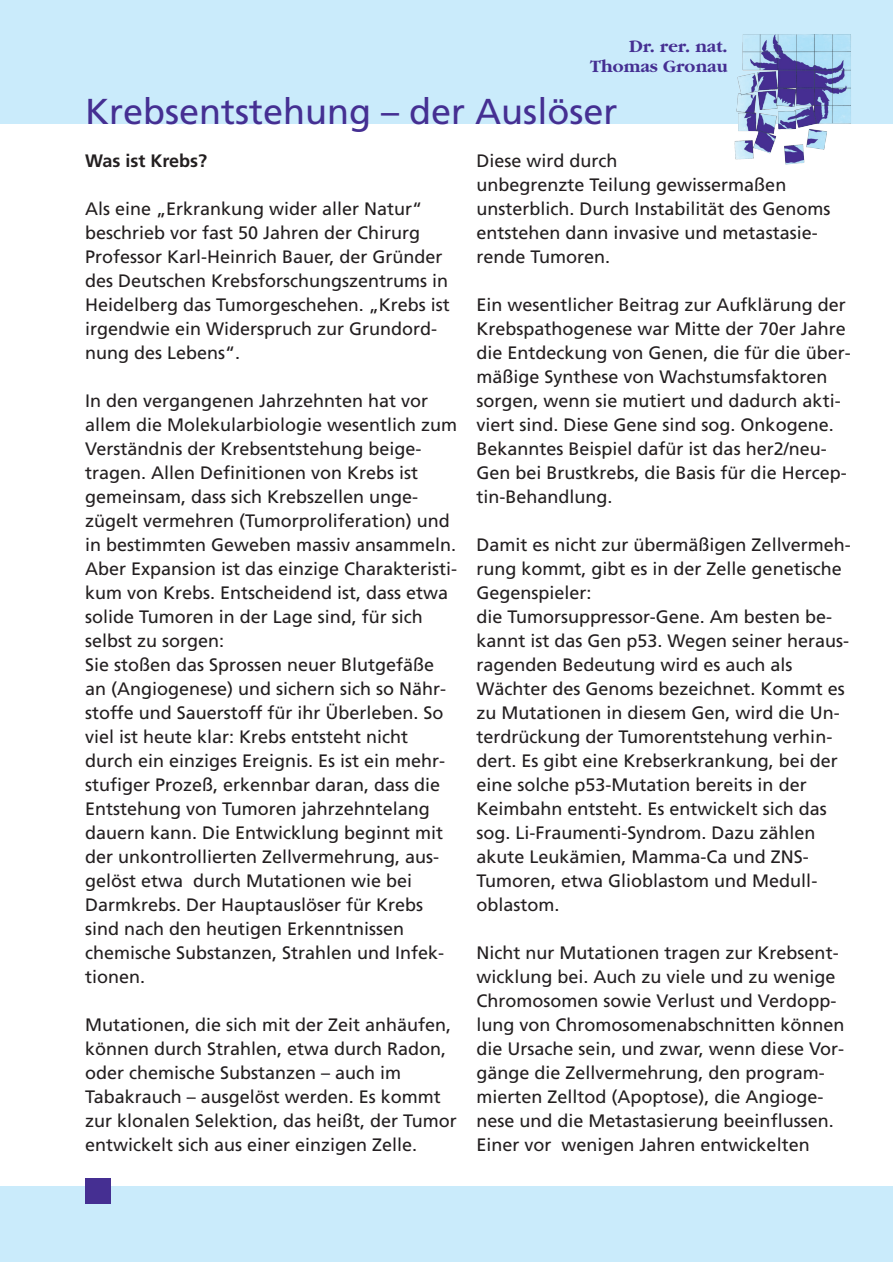
<style>
.page{position:relative;width:893px;height:1262px;background:#fff}
.page>*{position:absolute;margin:0;border:0;box-sizing:border-box;transform-origin:0 0}
.t1{font:36px "Frutiger";color:#452f92}
.t2{font:18px/24px "Frutiger";color:#231f20}
.t3{font:700 18px/19.5px "Garamond";color:#452f92;text-align:right}
.t4{font:700 18px "Frutiger";color:#231f20}
</style>
<div class="page">
<div style="left:0;top:0;width:892px;height:123px;background:#caebfb"></div>
<div style="left:0;top:1186px;width:892px;height:75px;background:#caebfb"></div>
<img style="left:734px;top:34px;width:117px;height:130px">
<div style="left:85px;top:1178px;width:26px;height:25px;background:#452f92"></div>
<p class="t3" style="left:590px;top:38px;width:139px">Dr. rer. nat.<br>Thomas Gronau</p>
<h1 class="t1" style="left:85px;top:97px;width:534px">Krebsentstehung – der Auslöser</h1>
<p class="t4" style="left:85px;top:153px;width:123px">Was ist Krebs?</p>
<p class="t2" style="left:85px;top:198px;width:366px">Als eine „Erkrankung wider aller Natur“ beschrieb vor fast 50 Jahren der Chirurg Professor Karl-Heinrich Bauer, der Gründer des Deutschen Krebsforschungszentrums in Heidelberg das Tumorgeschehen. „Krebs ist irgendwie ein Widerspruch zur Grundord&shy;nung des Lebens“.</p>
<p class="t2" style="left:85px;top:390px;width:374px">In den vergangenen Jahrzehnten hat vor allem die Molekularbiologie wesentlich zum Verständnis der Krebsentstehung beige&shy;tragen. Allen Definitionen von Krebs ist gemeinsam, dass sich Krebszellen unge&shy;zügelt vermehren (Tumorproliferation) und in bestimmten Geweben massiv ansammeln.<br>Aber Expansion ist das einzige Charakteristi&shy;kum von Krebs. Entscheidend ist, dass etwa solide Tumoren in der Lage sind, für sich selbst zu sorgen:<br>Sie stoßen das Sprossen neuer Blutgefäße an (Angiogenese) und sichern sich so Nähr&shy;stoffe und Sauerstoff für ihr Überleben. So viel ist heute klar: Krebs entsteht nicht durch ein einziges Ereignis. Es ist ein mehr&shy;stufiger Prozeß, erkennbar daran, dass die Entstehung von Tumoren jahrzehntelang dauern kann. Die Entwicklung beginnt mit der unkontrollierten Zellvermehrung, aus&shy;gelöst etwa durch Mutationen wie bei Darmkrebs. Der Hauptauslöser für Krebs sind nach den heutigen Erkenntnissen chemische Substanzen, Strahlen und Infek&shy;tionen.</p>
<p class="t2" style="left:85px;top:1014px;width:373px">Mutationen, die sich mit der Zeit anhäufen, können durch Strahlen, etwa durch Radon, oder chemische Substanzen – auch im Tabakrauch – ausgelöst werden. Es kommt zur klonalen Selektion, das heißt, der Tumor entwickelt sich aus einer einzigen Zelle.</p>
<p class="t2" style="left:476px;top:150px;width:355px">Diese wird durch<br>unbegrenzte Teilung gewissermaßen unsterblich. Durch Instabilität des Genoms entstehen dann invasive und metastasie&shy;rende Tumoren.</p>
<p class="t2" style="left:476px;top:294px;width:376px">Ein wesentlicher Beitrag zur Aufklärung der Krebspathogenese war Mitte der 70er Jahre die Entdeckung von Genen, die für die über&shy;mäßige Synthese von Wachstumsfaktoren sorgen, wenn sie mutiert und dadurch akti&shy;viert sind. Diese Gene sind sog. Onkogene.<br>Bekanntes Beispiel dafür ist das her2/neu-Gen bei Brustkrebs, die Basis für die Hercep&shy;tin-Behandlung.</p>
<p class="t2" style="left:476px;top:534px;width:376px">Damit es nicht zur übermäßigen Zellvermeh&shy;rung kommt, gibt es in der Zelle genetische Gegenspieler:<br>die Tumorsuppressor-Gene. Am besten be&shy;kannt ist das Gen p53. Wegen seiner heraus&shy;ragenden Bedeutung wird es auch als Wächter des Genoms bezeichnet. Kommt es zu Mutationen in diesem Gen, wird die Un&shy;terdrückung der Tumorentstehung verhin&shy;dert. Es gibt eine Krebserkrankung, bei der eine solche p53-Mutation bereits in der Keimbahn entsteht. Es entwickelt sich das sog. Li-Fraumenti-Syndrom. Dazu zählen akute Leukämien, Mamma-Ca und ZNS-Tumoren, etwa Glioblastom und Medull&shy;oblastom.</p>
<p class="t2" style="left:476px;top:942px;width:369px">Nicht nur Mutationen tragen zur Krebsent&shy;wicklung bei. Auch zu viele und zu wenige Chromosomen sowie Verlust und Verdopp&shy;lung von Chromosomenabschnitten können die Ursache sein, und zwar, wenn diese Vor&shy;gänge die Zellvermehrung, den program&shy;mierten Zelltod (Apoptose), die Angioge&shy;nese und die Metastasierung beeinflussen.<br>Einer vor wenigen Jahren entwickelten</p>
</div>
